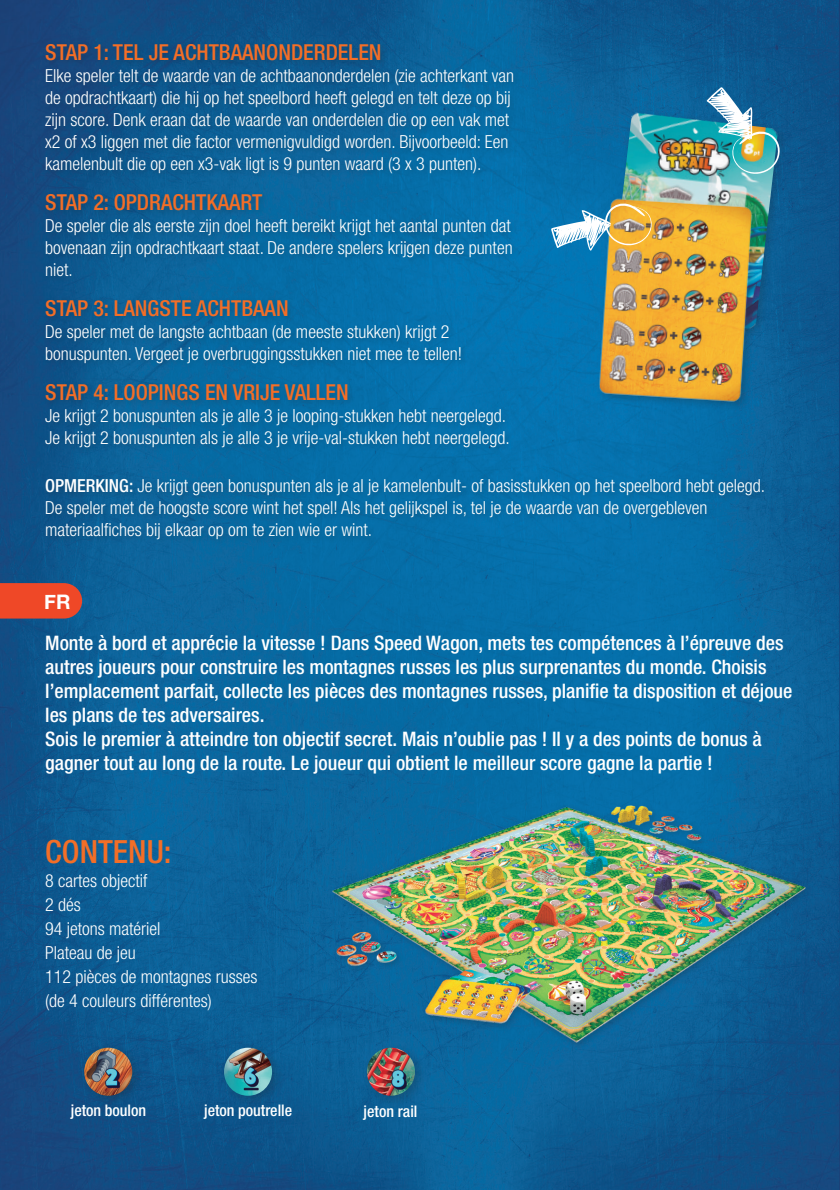
<style>
.page{position:relative;width:840px;height:1190px;background:#fff}
.page>*{position:absolute;margin:0;border:0;box-sizing:border-box;transform-origin:0 0}
.t1{font:500 condensed 32px "Helvetica Neue LT Std";color:#f36e27}
.t2{font:500 condensed 22px "Helvetica Neue LT Std";color:#f36e27}
.t3{font:500 condensed 20px/24px "Helvetica Neue LT Std";color:#fff}
.t4{font:700 20px "Helvetica Neue";color:#fff}
.t5{font:300 condensed 18px/22px "Helvetica Neue LT Std";color:#fff}
.t6{font:500 condensed 16px "Helvetica Neue LT Std";color:#fff}
.s1{font-weight:500}
</style>
<div class="page">
<img style="left:0;top:0;width:840px;height:1189px">
<div style="left:42px;top:40px;width:729px;height:508px;background:#231f20;opacity:.25"></div>
<div style="left:605px;top:109px;width:183px;height:230px;background:#231f20;opacity:.25"></div>
<img style="left:609px;top:112px;width:169px;height:217px">
<img style="left:706px;top:87px;width:75px;height:90px">
<img style="left:326px;top:794px;width:485px;height:265px">
<div style="left:218px;top:1041px;width:67px;height:67px;background:#231f20;opacity:.25"></div>
<img style="left:224px;top:1047px;width:48px;height:48px;border-radius:24px">
<div style="left:78px;top:1041px;width:67px;height:67px;background:#231f20;opacity:.25"></div>
<img style="left:84px;top:1047px;width:48px;height:48px;border-radius:24px">
<div style="left:361px;top:1041px;width:67px;height:67px;background:#231f20;opacity:.25"></div>
<img style="left:367px;top:1047px;width:48px;height:48px;border-radius:24px">
<svg style="left:0;top:583px;width:82px;height:35px;background:#e4482c"></svg>
<div style="left:595px;top:195px;width:166px;height:216px;background:#231f20;opacity:.25"></div>
<img style="left:596px;top:195px;width:160px;height:212px">
<svg style="left:551px;top:202px;width:101px;height:49px"></svg>
<p class="t2" style="left:45px;top:39px;width:338px">STAP 1: TEL JE ACHTBAANONDERDELEN</p>
<p class="t5" style="left:45px;top:64px;width:470px">Elke speler telt de waarde van de achtbaanonderdelen (zie achterkant van de opdrachtkaart) die hij op het speelbord heeft gelegd en telt deze op bij zijn score. Denk eraan dat de waarde van onderdelen die op een vak met x2 of x3 liggen met die factor vermenigvuldigd worden. Bijvoorbeeld: Een kamelenbult die op een x3-vak ligt is 9 punten waard (3 x 3 punten).</p>
<p class="t2" style="left:45px;top:189px;width:218px">STAP 2: OPDRACHTKAART</p>
<p class="t5" style="left:45px;top:214px;width:469px;text-align:justify">De speler die als eerste zijn doel heeft bereikt krijgt het aantal punten dat bovenaan zijn opdrachtkaart staat. De andere spelers krijgen deze punten niet.</p>
<p class="t2" style="left:45px;top:295px;width:245px">STAP 3: LANGSTE ACHTBAAN</p>
<p class="t5" style="left:45px;top:320px;width:418px">De speler met de langste achtbaan (de meeste stukken) krijgt 2 bonuspunten. Vergeet je overbruggingsstukken niet mee te tellen!</p>
<p class="t2" style="left:45px;top:379px;width:305px">STAP 4: LOOPINGS EN VRIJE VALLEN</p>
<p class="t5" style="left:45px;top:404px;width:462px">Je krijgt 2 bonuspunten als je alle 3 je looping-stukken hebt neergelegd.</p>
<p class="t5" style="left:45px;top:426px;width:466px">Je krijgt 2 bonuspunten als je alle 3 je vrije-val-stukken hebt neergelegd.</p>
<p class="t5" style="left:45px;top:474px;width:721px"><span class="s1">OPMERKING:</span> Je krijgt geen bonuspunten als je al je kamelenbult- of basisstukken op het speelbord hebt gelegd.</p>
<p class="t5" style="left:45px;top:496px;width:663px">De speler met de hoogste score wint het spel! Als het gelijkspel is, tel je de waarde van de overgebleven materiaalfiches bij elkaar op om te zien wie er wint.</p>
<p class="t4" style="left:44px;top:585px;width:28px">FR</p>
<p class="t3" style="left:45px;top:630px;width:748px">Monte à bord et apprécie la vitesse ! Dans Speed Wagon, mets tes compétences à l’épreuve des autres joueurs pour construire les montagnes russes les plus surprenantes du monde. Choisis l’emplacement parfait, collecte les pièces des montagnes russes, planifie ta disposition et déjoue les plans de tes adversaires.</p>
<p class="t3" style="left:45px;top:726px;width:717px">Sois le premier à atteindre ton objectif secret. Mais n’oublie pas ! Il y a des points de bonus à gagner tout au long de la route. Le joueur qui obtient le meilleur score gagne la partie !</p>
<p class="t1" style="left:45px;top:832px;width:128px">CONTENU:</p>
<p class="t5" style="left:45px;top:869px;width:104px">8 cartes objectif</p>
<p class="t5" style="left:45px;top:893px;width:37px">2 dés</p>
<p class="t5" style="left:45px;top:917px;width:117px">94 jetons matériel</p>
<p class="t5" style="left:45px;top:941px;width:92px">Plateau de jeu</p>
<p class="t5" style="left:45px;top:965px;width:214px">112 pièces de montagnes russes</p>
<p class="t5" style="left:45px;top:989px;width:168px">(de 4 couleurs différentes)</p>
<p class="t6" style="left:71px;top:1100px;width:77px">jeton boulon</p>
<p class="t6" style="left:204px;top:1100px;width:90px">jeton poutrelle</p>
<p class="t6" style="left:363px;top:1101px;width:55px">jeton rail</p>
</div>
